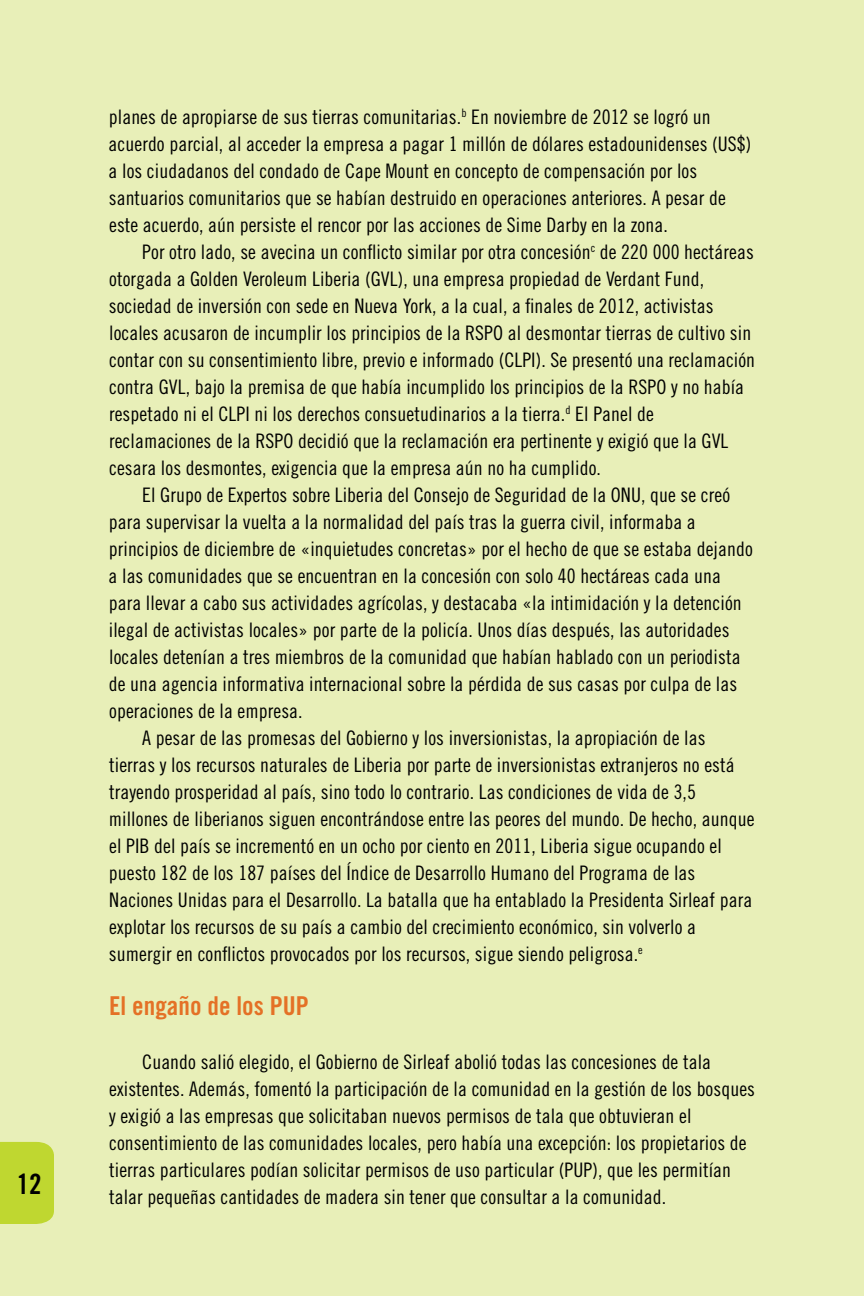
<style>
.page{position:relative;width:864px;height:1296px;background:#e8efb8}
.page>*{position:absolute;margin:0;border:0;box-sizing:border-box;transform-origin:0 0}
.t1{font:28px "Trade Gothic Bold Cond Twenty";color:#000}
.t2{font:26px "Trade Gothic Bold Cond Twenty";color:#e47126}
.t3{font:20px/27px "Trade Gothic Cond Eighteen";letter-spacing:.005em;color:#000}
</style>
<div class="page">
<div style="left:0;top:1142px;width:54px;height:82px;background:#bfd730"></div>
<p class="t1" style="left:17px;top:1167px;width:26px">12</p>
<p class="t3" style="left:109px;top:103px;width:644px">planes de apropiarse de sus tierras comunitarias.<sup>b</sup> En noviembre de 2012 se logró un acuerdo parcial, al acceder la empresa a pagar 1 millón de dólares estadounidenses (US$) a los ciudadanos del condado de Cape Mount en concepto de compensación por los santuarios comunitarios que se habían destruido en operaciones anteriores. A pesar de este acuerdo, aún persiste el rencor por las acciones de Sime Darby en la zona.</p>
<p class="t3" style="left:109px;top:238px;width:648px;text-indent:33px">Por otro lado, se avecina un conflicto similar por otra concesión<sup>c</sup> de 220 000 hectáreas otorgada a Golden Veroleum Liberia (GVL), una empresa propiedad de Verdant Fund, sociedad de inversión con sede en Nueva York, a la cual, a finales de 2012, activistas locales acusaron de incumplir los principios de la RSPO al desmontar tierras de cultivo sin contar con su consentimiento libre, previo e informado (CLPI). Se presentó una reclamación contra GVL, bajo la premisa de que había incumplido los principios de la RSPO y no había respetado ni el CLPI ni los derechos consuetudinarios a la tierra.<sup>d</sup> El Panel de reclamaciones de la RSPO decidió que la reclamación era pertinente y exigió que la GVL cesara los desmontes, exigencia que la empresa aún no ha cumplido.</p>
<p class="t3" style="left:109px;top:481px;width:646px;text-indent:34px">El Grupo de Expertos sobre Liberia del Consejo de Seguridad de la ONU, que se creó para supervisar la vuelta a la normalidad del país tras la guerra civil, informaba a principios de diciembre de «inquietudes concretas» por el hecho de que se estaba dejando a las comunidades que se encuentran en la concesión con solo 40 hectáreas cada una para llevar a cabo sus actividades agrícolas, y destacaba «la intimidación y la detención ilegal de activistas locales» por parte de la policía. Unos días después, las autoridades locales detenían a tres miembros de la comunidad que habían hablado con un periodista de una agencia informativa internacional sobre la pérdida de sus casas por culpa de las operaciones de la empresa.</p>
<p class="t3" style="left:109px;top:724px;width:647px;text-indent:33px">A pesar de las promesas del Gobierno y los inversionistas, la apropiación de las tierras y los recursos naturales de Liberia por parte de inversionistas extranjeros no está trayendo prosperidad al país, sino todo lo contrario. Las condiciones de vida de 3,5 millones de liberianos siguen encontrándose entre las peores del mundo. De hecho, aunque el PIB del país se incrementó en un ocho por ciento en 2011, Liberia sigue ocupando el puesto 182 de los 187 países del Índice de Desarrollo Humano del Programa de las Naciones Unidas para el Desarrollo. La batalla que ha entablado la Presidenta Sirleaf para explotar los recursos de su país a cambio del crecimiento económico, sin volverlo a sumergir en conflictos provocados por los recursos, sigue siendo peligrosa.<sup>e</sup></p>
<p class="t2" style="left:109px;top:990px;width:201px">El engaño de los PUP</p>
<p class="t3" style="left:109px;top:1048px;width:647px;text-indent:33px">Cuando salió elegido, el Gobierno de Sirleaf abolió todas las concesiones de tala existentes. Además, fomentó la participación de la comunidad en la gestión de los bosques y exigió a las empresas que solicitaban nuevos permisos de tala que obtuvieran el consentimiento de las comunidades locales, pero había una excepción: los propietarios de tierras particulares podían solicitar permisos de uso particular (PUP), que les permitían talar pequeñas cantidades de madera sin tener que consultar a la comunidad.</p>
</div>
